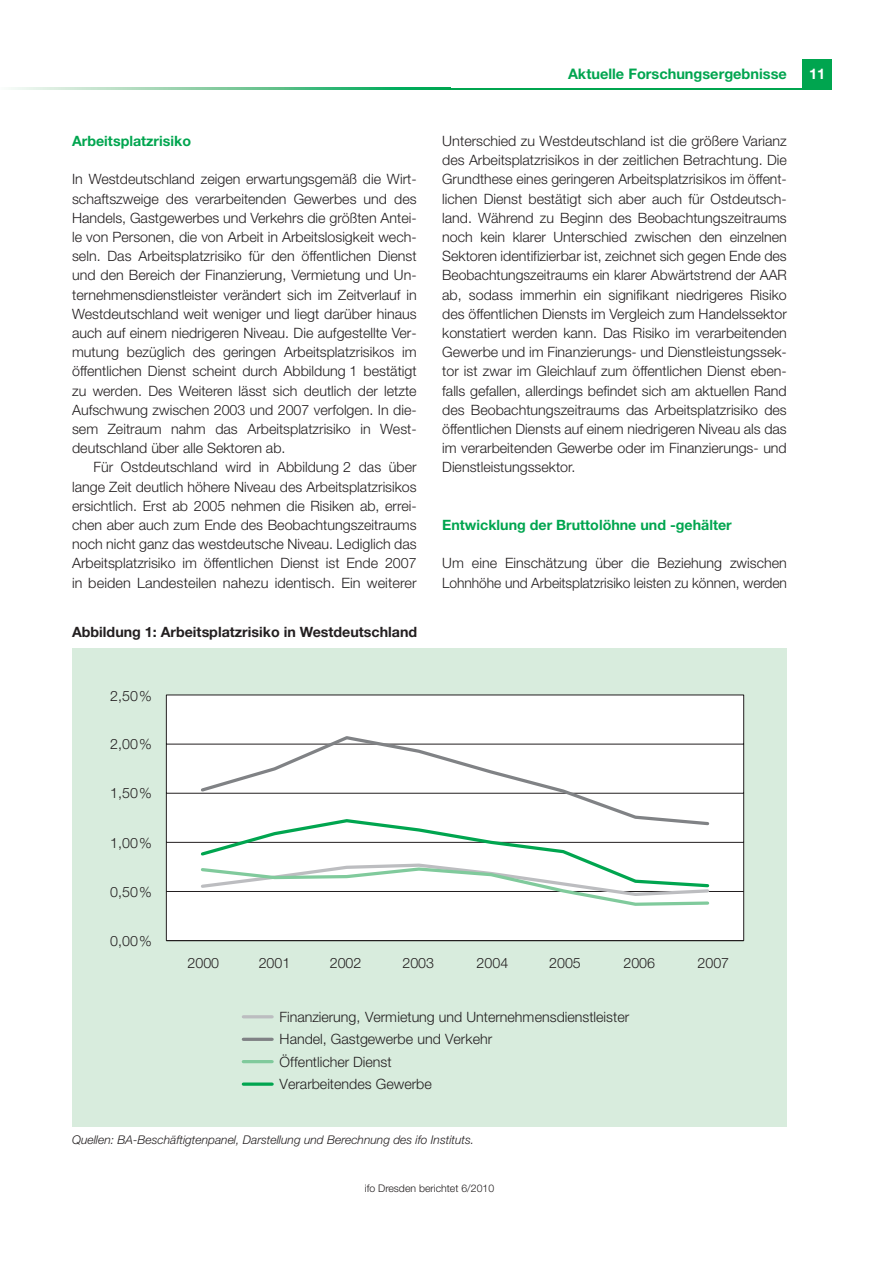
<style>
.page{position:relative;width:893px;height:1263px;background:#fff}
.page>*{position:absolute;margin:0;border:0;box-sizing:border-box;transform-origin:0 0}
.t1{font:700 14.7px "Helvetica Neue";color:#fff}
.t2{font:700 14.55px "Helvetica Neue";color:#00a54f}
.t3{font:300 14.25px/19.2px "Helvetica Neue";color:#231f20;text-align:justify}
.t4{font:700 14.25px "Helvetica Neue";color:#00a54f}
.t5{font:700 14.25px "Helvetica Neue";color:#231f20}
.t6{font:italic 300 12px "Helvetica Neue";color:#231f20}
.t7{font:300 10.5px "Helvetica Neue";color:#231f20}
</style>
<div class="page">
<div style="left:802px;top:60px;width:30px;height:29px;background:#00a54f"></div>
<hr style="left:447px;top:88px;width:385px;height:1px;background:#00a54f">
<svg style="left:11px;top:88px;width:436px;height:1px"></svg>
<div style="left:72px;top:649px;width:714px;height:478px;background:#d8ecdd"></div>
<div style="left:166px;top:694px;width:578px;height:247px;background:#fff"></div>
<svg style="left:198px;top:734px;width:513px;height:83px;background:#f5f5f5"></svg>
<svg style="left:198px;top:817px;width:513px;height:91px;background:#eaf2ee"></svg>
<hr style="left:243px;top:1015px;width:29px;height:3px;background:#bcbdc0">
<hr style="left:243px;top:1038px;width:29px;height:3px;background:#808285">
<hr style="left:243px;top:1060px;width:29px;height:3px;background:#80ca9c">
<hr style="left:243px;top:1083px;width:29px;height:3px;background:#00a54f">
<p class="t4" style="left:72px;top:136px;width:120px">Arbeitsplatzrisiko</p>
<p class="t3" style="left:72px;top:171px;width:346px">In Westdeutschland zeigen erwartungsgemäß die Wirt&shy;schaftszweige des verarbeitenden Gewerbes und des Handels, Gastgewerbes und Verkehrs die größten Antei&shy;le von Personen, die von Arbeit in Arbeitslosigkeit wech&shy;seln. Das Arbeitsplatzrisiko für den öffentlichen Dienst und den Bereich der Finanzierung, Vermietung und Un&shy;ternehmensdienstleister verändert sich im Zeitverlauf in Westdeutschland weit weniger und liegt darüber hinaus auch auf einem niedrigeren Niveau. Die aufgestellte Ver&shy;mutung bezüglich des geringen Arbeitsplatzrisikos im öffentlichen Dienst scheint durch Abbildung 1 bestätigt zu werden. Des Weiteren lässt sich deutlich der letzte Aufschwung zwischen 2003 und 2007 verfolgen. In die&shy;sem Zeitraum nahm das Arbeitsplatzrisiko in West&shy;deutschland über alle Sektoren ab.</p>
<p class="t3" style="left:72px;top:459px;width:346px;text-indent:21px">Für Ostdeutschland wird in Abbildung 2 das über lange Zeit deutlich höhere Niveau des Arbeitsplatzrisikos ersichtlich. Erst ab 2005 nehmen die Risiken ab, errei&shy;chen aber auch zum Ende des Beobachtungszeitraums noch nicht ganz das westdeutsche Niveau. Lediglich das Arbeitsplatzrisiko im öffentlichen Dienst ist Ende 2007 in beiden Landesteilen nahezu identisch. Ein weiterer</p>
<p class="t5" style="left:72px;top:627px;width:346px">Abbildung 1: Arbeitsplatzrisiko in Westdeutschland</p>
<p class="t3" style="left:110px;top:687px;width:43px">2,50%</p>
<p class="t3" style="left:110px;top:736px;width:43px">2,00%</p>
<p class="t3" style="left:110px;top:785px;width:43px">1,50%</p>
<p class="t3" style="left:110px;top:835px;width:43px">1,00%</p>
<p class="t3" style="left:110px;top:884px;width:43px">0,50%</p>
<p class="t3" style="left:110px;top:932px;width:43px">0,00%</p>
<p class="t2" style="left:568px;top:69px;width:220px">Aktuelle Forschungsergebnisse</p>
<p class="t3" style="left:442px;top:133px;width:346px">Unterschied zu Westdeutschland ist die größere Varianz des Arbeitsplatzrisikos in der zeitlichen Betrachtung. Die Grundthese eines geringeren Arbeitsplatzrisikos im öffent&shy;lichen Dienst bestätigt sich aber auch für Ostdeutsch&shy;land. Während zu Beginn des Beobachtungszeitraums noch kein klarer Unterschied zwischen den einzelnen Sektoren identifizierbar ist, zeichnet sich gegen Ende des Beobachtungszeitraums ein klarer Abwärtstrend der AAR ab, sodass immerhin ein signifikant niedrigeres Ri siko des öffentlichen Diensts im Vergleich zum Handelssektor konstatiert werden kann. Das Risiko im verarbeitenden Gewerbe und im Finanzierungs- und Dienstleistungssek&shy;tor ist zwar im Gleichlauf zum öffentlichen Dienst eben&shy;falls gefallen, allerdings befindet sich am aktuellen Rand des Beobachtungszeitraums das Arbeitsplatzrisiko des öffentlichen Diensts auf einem niedrigeren Niveau als das im verarbeitenden Gewerbe oder im Finanzierungs- und Dienstleistungssektor.</p>
<p class="t4" style="left:442px;top:520px;width:291px">Entwicklung der Bruttolöhne und -gehälter</p>
<p class="t3" style="left:442px;top:555px;width:346px">Um eine Einschätzung über die Beziehung zwischen<br>Lohnhöhe und Arbeitsplatzrisiko leisten zu können, werden</p>
<p class="t3" style="left:187px;top:955px;width:33px">2000</p>
<p class="t3" style="left:259px;top:955px;width:33px">2001</p>
<p class="t3" style="left:330px;top:955px;width:33px">2002</p>
<p class="t3" style="left:402px;top:955px;width:33px">2003</p>
<p class="t3" style="left:476px;top:955px;width:33px">2004</p>
<p class="t3" style="left:549px;top:955px;width:33px">2005</p>
<p class="t3" style="left:623px;top:955px;width:33px">2006</p>
<p class="t3" style="left:697px;top:955px;width:33px">2007</p>
<p class="t3" style="left:280px;top:1007px;width:351px;line-height:22.5px;text-align:left">Finanzierung, Vermietung und Unternehmensdienstleister Handel, Gastgewerbe und Verkehr<br>Öffentlicher Dienst<br>Verarbeitendes Gewerbe</p>
<p class="t6" style="left:72px;top:1136px;width:403px">Quellen: BA-Beschäftigtenpanel, Darstellung und Berechnung des ifo Instituts.</p>
<p class="t7" style="left:365px;top:1185px;width:131px">ifo Dresden berichtet 6/2010</p>
<p class="t1" style="left:809px;top:69px;width:18px">11</p>
</div>
